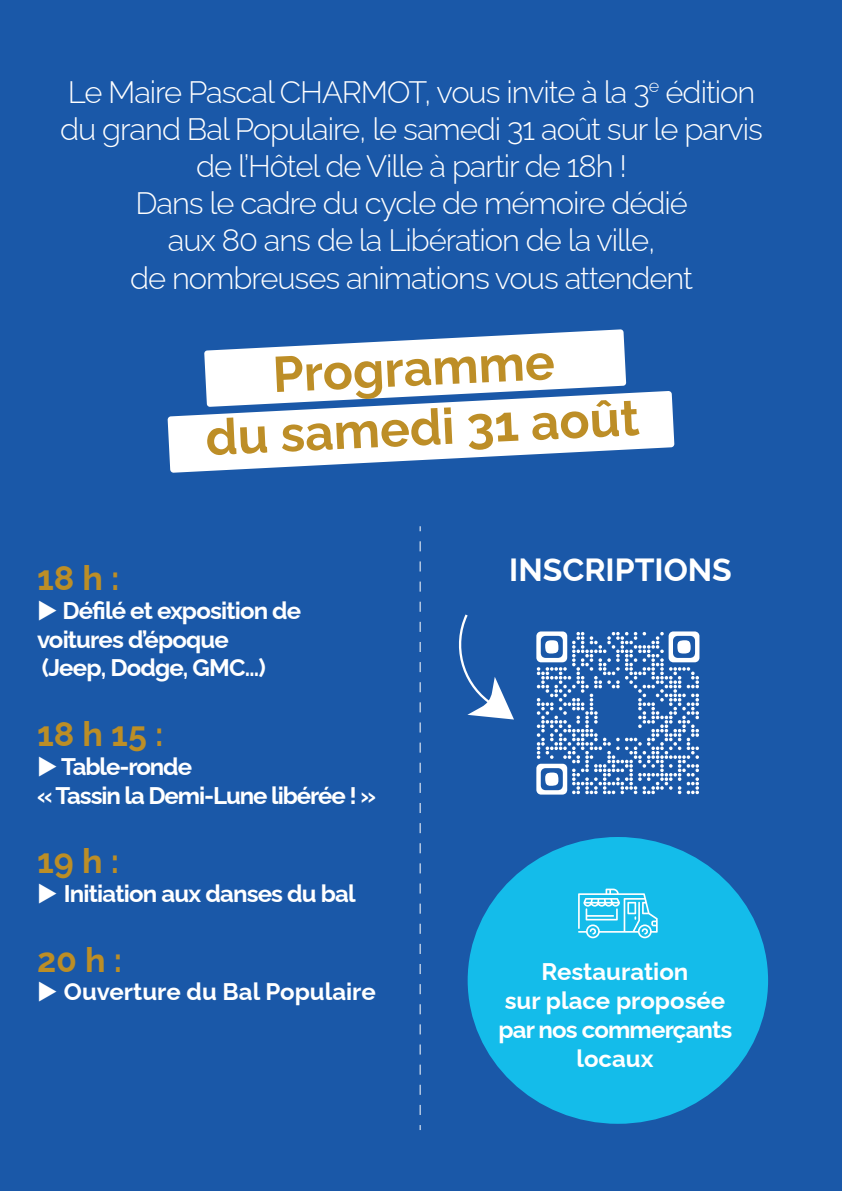
<style>
.page{position:relative;width:842px;height:1191px;background:#1a58a8}
.page>*{position:absolute;margin:0;border:0;box-sizing:border-box;transform-origin:0 0}
.t1{font:700 49.8px/60px "Raleway";color:#bd8e27;text-align:center}
.t2{font:700 34px "Raleway";color:#bc8e26}
.t3{font:700 32px "Raleway";color:#fff}
.t4{font:300 31px/37.2px "Raleway";letter-spacing:-.035em;color:#fff;text-align:center}
.t5{font:700 24px/28.8px "Raleway";letter-spacing:-.035em;color:#fff}
.t6{font:700 24px/28.8px "Raleway";color:#fff;text-align:center}
</style>
<div class="page">
<div style="left:468px;top:837px;width:300px;height:286px;background:#14bcea;border-radius:50%"></div>
<svg style="left:578px;top:888px;width:80px;height:50px"></svg>
<svg style="left:536px;top:631px;width:163px;height:163px"></svg>
<div style="left:545px;top:772px;width:13px;height:13px;background:#fff;border-radius:6px"></div>
<svg style="left:459px;top:614px;width:55px;height:105px"></svg>
<svg style="left:420px;top:541px;width:1px;height:589px"></svg>
<svg style="left:204px;top:329px;width:422px;height:62px"></svg>
<svg style="left:168px;top:391px;width:506px;height:82px;fill:#fff"></svg>
<p class="t4" style="left:60px;top:69px;width:704px">Le Maire Pascal CHARMOT, vous invite à la 3<sup>e</sup> édition du grand Bal Populaire, le samedi 31 août sur le parvis de l’Hôtel de Ville à partir de 18h !<br>Dans le cadre du cycle de mémoire dédié<br>aux 80 ans de la Libération de la ville,<br>de nombreuses animations vous attendent</p>
<h1 class="t1" style="left:201px;top:343px;width:436px;rotate:-3deg">Programme<br>du samedi 31 août</h1>
<p class="t2" style="left:37px;top:551px;width:84px">18 h :</p>
<p class="t5" style="left:37px;top:593px;width:266px">◆ Défilé et exposition de voitures d’époque<br>(Jeep, Dodge, GMC…)</p>
<p class="t2" style="left:37px;top:707px;width:128px">18 h 15 :</p>
<p class="t5" style="left:37px;top:749px;width:341px">◆ Table-ronde<br>« Tassin la Demi-Lune libérée ! »</p>
<p class="t2" style="left:37px;top:834px;width:84px">19 h :</p>
<p class="t5" style="left:37px;top:876px;width:320px">◆ Initiation aux danses du bal</p>
<p class="t2" style="left:37px;top:932px;width:87px">20 h :</p>
<p class="t6" style="left:37px;top:975px;width:340px">◆ Ouverture du Bal Populaire</p>
<p class="t3" style="left:509px;top:544px;width:224px">INSCRIPTIONS</p>
<p class="t6" style="left:498px;top:954px;width:236px">Restauration<br>sur place proposée par nos commerçants locaux</p>
</div>
